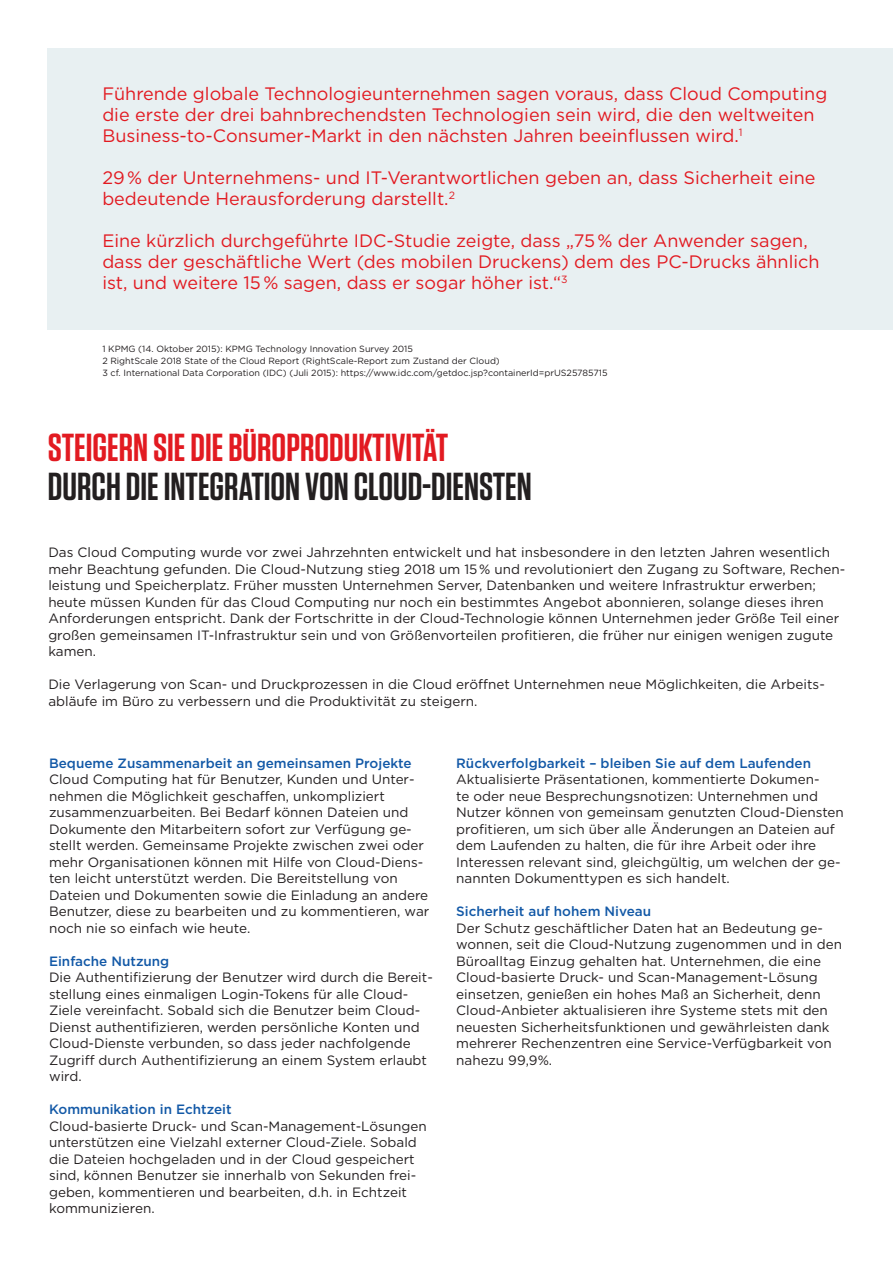
<style>
.page{position:relative;width:893px;height:1263px;background:#fff}
.page>*{position:absolute;margin:0;border:0;box-sizing:border-box;transform-origin:0 0}
.t1{font:600 39px "Tungsten";color:#231f20}
.t2{font:600 39px "Tungsten";color:#e21a21}
.t3{font:18px/21px "Gotham";color:#e21a21}
.t4{font:13.5px/16.5px "Gotham";color:#231f20}
.t5{font:500 13.5px "Gotham";color:#1359a7}
.t6{font:9px/12px "Gotham";color:#231f20}
</style>
<div class="page">
<div style="left:48px;top:48px;width:845px;height:281px;background:#e8f0f2"></div>
<h2 class="t3" style="left:102px;top:83px;width:726px">Führende globale Technologieunternehmen sagen voraus, dass Cloud Computing die erste der drei bahnbrechendsten Technologien sein wird, die den weltweiten<br>Business-to-Consumer-Markt in den nächsten Jahren beeinflussen wird.<sup>1</sup></h2>
<h2 class="t3" style="left:102px;top:167px;width:715px">29 % der Unternehmens- und IT-Verantwortlichen geben an, dass Sicherheit eine bedeutende Herausforderung darstellt.<sup>2</sup></h2>
<h2 class="t3" style="left:102px;top:230px;width:719px">Eine kürzlich durchgeführte IDC-Studie zeigte, dass „75 % der Anwender sagen, dass der geschäftliche Wert (des mobilen Druckens) dem des PC-Drucks ähnlich ist, und weitere 15 % sagen, dass er sogar höher ist.“<sup>3</sup></h2>
<p class="t6" style="left:102px;top:342px;width:507px">1 KPMG (14. Oktober 2015): KPMG Technology Innovation Survey 2015<br>2 RightScale 2018 State of the Cloud Report (RightScale-Report zum Zustand der Cloud)<br>3 cf. International Data Corporation (IDC) (Juli 2015): https://www.idc.com/getdoc.jsp?containerId=prUS25785715</p>
<h1 class="t2" style="left:48px;top:427px;width:402px">STEIGERN SIE DIE BÜROPRODUKTIVITÄT</h1>
<h1 class="t1" style="left:48px;top:466px;width:485px">DURCH DIE INTEGRATION VON CLOUD-DIENSTEN</h1>
<p class="t4" style="left:48px;top:544px;width:798px">Das Cloud Computing wurde vor zwei Jahrzehnten entwickelt und hat insbesondere in den letzten Jahren wesentlich mehr Beachtung gefunden. Die Cloud-Nutzung stieg 2018 um 15 % und revolutioniert den Zugang zu Software, Rechen&shy;leistung und Speicherplatz. Früher mussten Unternehmen Server, Datenbanken und weitere Infrastruktur erwerben; heute müssen Kunden für das Cloud Computing nur noch ein bestimmtes Angebot abonnieren, solange dieses ihren Anforderungen entspricht. Dank der Fortschritte in der Cloud-Technologie können Unternehmen jeder Größe Teil einer großen gemeinsamen IT-Infrastruktur sein und von Größenvorteilen profitieren, die früher nur einigen wenigen zugute kamen.</p>
<p class="t4" style="left:48px;top:676px;width:778px">Die Verlagerung von Scan- und Druckprozessen in die Cloud eröffnet Unternehmen neue Möglichkeiten, die Arbeits&shy;abläufe im Büro zu verbessern und die Produktivität zu steigern.</p>
<p class="t5" style="left:49px;top:754px;width:364px">Bequeme Zusammenarbeit an gemeinsamen Projekte</p>
<p class="t4" style="left:49px;top:771px;width:382px">Cloud Computing hat für Benutzer, Kunden und Unter&shy;nehmen die Möglichkeit geschaffen, unkompliziert zusammenzuarbeiten. Bei Bedarf können Dateien und Dokumente den Mitarbeitern sofort zur Verfügung ge&shy;stellt werden. Gemeinsame Projekte zwischen zwei oder mehr Organisationen können mit Hilfe von Cloud-Diens&shy;ten leicht unterstützt werden. Die Bereitstellung von Dateien und Dokumenten sowie die Einladung an andere Benutzer, diese zu bearbeiten und zu kommentieren, war noch nie so einfach wie heute.</p>
<p class="t5" style="left:49px;top:952px;width:122px">Einfache Nutzung</p>
<p class="t4" style="left:49px;top:969px;width:385px">Die Authentifizierung der Benutzer wird durch die Bereit&shy;stellung eines einmaligen Login-Tokens für alle Cloud-Ziele vereinfacht. Sobald sich die Benutzer beim Cloud-Dienst authentifizieren, werden persönliche Konten und Cloud-Dienste verbunden, so dass jeder nachfolgende Zugriff durch Authentifizierung an einem System erlaubt wird.</p>
<p class="t5" style="left:49px;top:1100px;width:184px">Kommunikation in Echtzeit</p>
<p class="t4" style="left:49px;top:1117px;width:379px">Cloud-basierte Druck- und Scan-Management-Lösungen unterstützen eine Vielzahl externer Cloud-Ziele. Sobald die Dateien hochgeladen und in der Cloud gespeichert sind, können Benutzer sie innerhalb von Sekunden frei&shy;geben, kommentieren und bearbeiten, d.h. in Echtzeit kommunizieren.</p>
<p class="t5" style="left:456px;top:754px;width:356px">Rückverfolgbarkeit – bleiben Sie auf dem Laufenden</p>
<p class="t4" style="left:456px;top:771px;width:389px">Aktualisierte Präsentationen, kommentierte Dokumen-<br>te oder neue Besprechungsnotizen: Unternehmen und Nutzer können von gemeinsam genutzten Cloud-Diensten profitieren, um sich über alle Änderungen an Dateien auf dem Laufenden zu halten, die für ihre Arbeit oder ihre Interessen relevant sind, gleichgültig, um welchen der ge&shy;nannten Dokumenttypen es sich handelt.</p>
<p class="t5" style="left:456px;top:902px;width:196px">Sicherheit auf hohem Niveau</p>
<p class="t4" style="left:456px;top:919px;width:387px">Der Schutz geschäftlicher Daten hat an Bedeutung ge&shy;wonnen, seit die Cloud-Nutzung zugenommen und in den Büroalltag Einzug gehalten hat. Unternehmen, die eine Cloud-basierte Druck- und Scan-Management-Lösung einsetzen, genießen ein hohes Maß an Sicherheit, denn Cloud-Anbieter aktualisieren ihre Systeme stets mit den neuesten Sicherheitsfunktionen und gewährleisten dank mehrerer Rechenzentren eine Service-Verfügbarkeit von nahezu 99,9%.</p>
</div>
